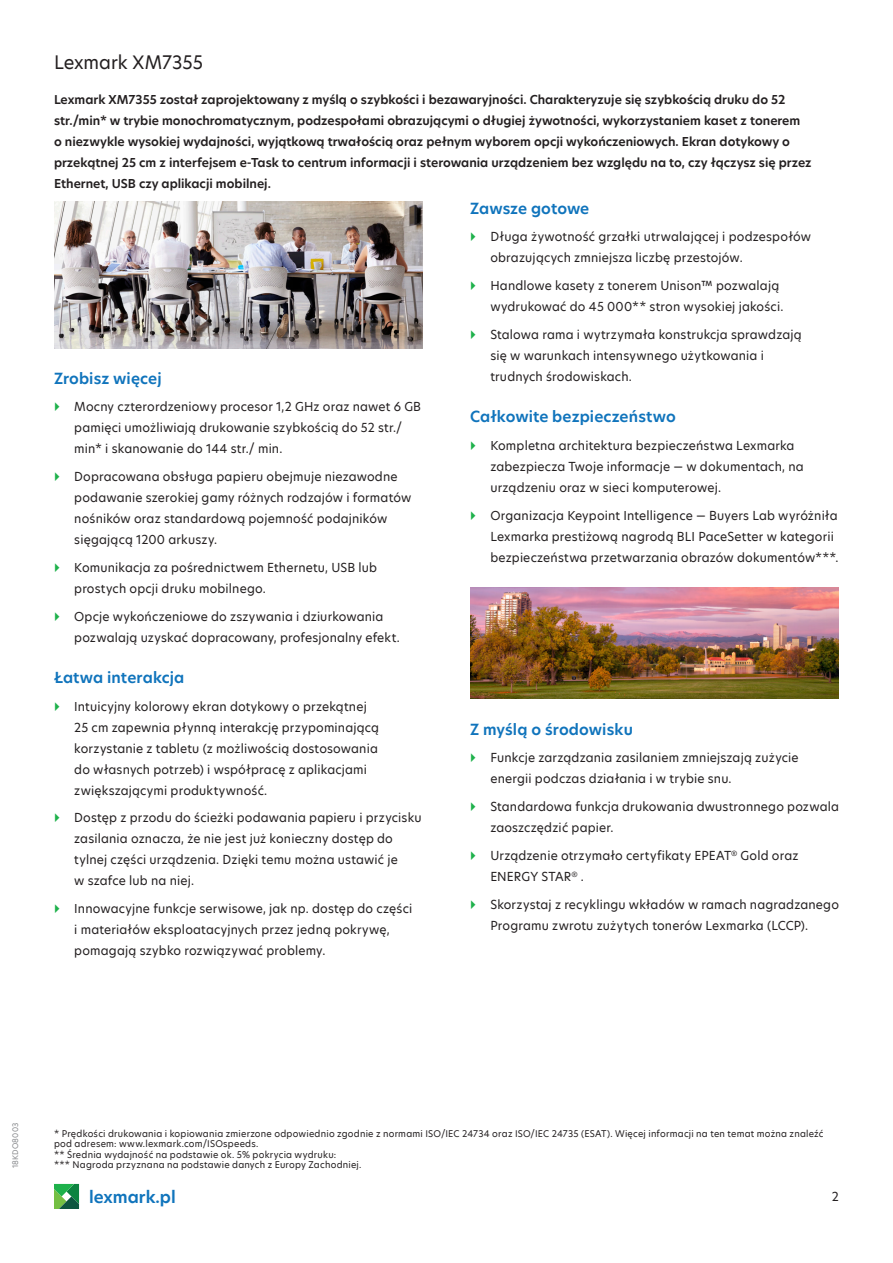
<style>
.page{position:relative;width:893px;height:1263px;background:#fff}
.page>*{position:absolute;margin:0;border:0;box-sizing:border-box;transform-origin:0 0}
.Title_-_secondary_he{font:18px "TP Hero";color:#231f20}
.URL{font:600 16.5px "TP Hero";color:#1074bc}
.Body_header_-_level{font:600 15px "TP Hero";letter-spacing:.005em;color:#1074bc}
.Page_number{font:12px/21px "TP Hero";letter-spacing:.015em;color:#231f20}
.Introduction_paragra{font:600 12px/21px "TP Hero";color:#231f20}
.Footnotes{font:9px/10.5px "TP Hero";letter-spacing:.025em;color:#231f20}
.t1{font:7.5px "TP Hero";letter-spacing:.025em;color:#87898c}
</style>
<div class="page">
<svg style="left:54px;top:1184px;width:25px;height:25px"></svg>
<img style="left:54px;top:201px;width:369px;height:147px">
<img style="left:470px;top:588px;width:369px;height:111px">
<p class="Title_-_secondary_he" style="left:54px;top:50px;width:150px">Lexmark XM7355</p>
<p class="Introduction_paragra" style="left:54px;top:89px;width:759px">Lexmark XM7355 został zaprojektowany z myślą o szybkości i bezawaryjności. Charakteryzuje się szybkością druku do 52 str./min* w trybie monochromatycznym, podzespołami obrazującymi o długiej żywotności, wykorzystaniem kaset z tonerem<br>o niezwykle wysokiej wydajności, wyjątkową trwałością oraz pełnym wyborem opcji wykończeniowych. Ekran dotykowy o przekątnej 25 cm z interfejsem e-Task to centrum informacji i sterowania urządzeniem bez względu na to, czy łączysz się przez Ethernet, USB czy aplikacji mobilnej.</p>
<p class="Body_header_-_level" style="left:54px;top:368px;width:109px">Zrobisz więcej</p>
<p class="Page_number" style="left:74px;top:396px;width:348px">Mocny czterordzeniowy procesor 1,2 GHz oraz nawet 6 GB pamięci umożliwiają drukowanie szybkością do 52 str./ min* i skanowanie do 144 str./ min.</p>
<p class="Page_number" style="left:74px;top:466px;width:339px">Dopracowana obsługa papieru obejmuje niezawodne podawanie szerokiej gamy różnych rodzajów i formatów nośników oraz standardową pojemność podajników sięgającą 1200 arkuszy.</p>
<p class="Page_number" style="left:74px;top:557px;width:304px">Komunikacja za pośrednictwem Ethernetu, USB lub prostych opcji druku mobilnego.</p>
<p class="Page_number" style="left:74px;top:605px;width:327px">Opcje wykończeniowe do zszywania i dziurkowania pozwalają uzyskać dopracowany, profesjonalny efekt.</p>
<p class="Body_header_-_level" style="left:54px;top:667px;width:132px">Łatwa interakcja</p>
<p class="Page_number" style="left:74px;top:695px;width:306px">Intuicyjny kolorowy ekran dotykowy o przekątnej 25 cm zapewnia płynną interakcję przypominającą korzystanie z tabletu (z możliwością dostosowania do własnych potrzeb) i współpracę z aplikacjami zwiększającymi produktywność.</p>
<p class="Page_number" style="left:74px;top:807px;width:349px">Dostęp z przodu do ścieżki podawania papieru i przycisku zasilania oznacza, że nie jest już konieczny dostęp do tylnej części urządzenia. Dzięki temu można ustawić je<br>w szafce lub na niej.</p>
<p class="Page_number" style="left:74px;top:898px;width:339px">Innowacyjne funkcje serwisowe, jak np. dostęp do części i materiałów eksploatacyjnych przez jedną pokrywę, pomagają szybko rozwiązywać problemy.</p>
<p class="Body_header_-_level" style="left:470px;top:198px;width:121px">Zawsze gotowe</p>
<p class="Page_number" style="left:490px;top:226px;width:322px">Długa żywotność grzałki utrwalającej i podzespołów obrazujących zmniejsza liczbę przestojów.</p>
<p class="Page_number" style="left:490px;top:275px;width:294px">Handlowe kasety z tonerem Unison™ pozwalają wydrukować do 45 000** stron wysokiej jakości.</p>
<p class="Page_number" style="left:490px;top:324px;width:313px">Stalowa rama i wytrzymała konstrukcja sprawdzają się w warunkach intensywnego użytkowania i trudnych środowiskach.</p>
<p class="Body_header_-_level" style="left:470px;top:406px;width:207px">Całkowite bezpieczeństwo</p>
<p class="Page_number" style="left:490px;top:435px;width:315px">Kompletna architektura bezpieczeństwa Lexmarka zabezpiecza Twoje informacje — w dokumentach, na urządzeniu oraz w sieci komputerowej.</p>
<p class="Page_number" style="left:490px;top:504px;width:350px">Organizacja Keypoint Intelligence — Buyers Lab wyróżniła<br>Lexmarka prestiżową nagrodą BLI PaceSetter w kategorii bezpieczeństwa przetwarzania obrazów dokumentów***.</p>
<p class="Body_header_-_level" style="left:470px;top:719px;width:164px">Z myślą o środowisku</p>
<p class="Page_number" style="left:490px;top:747px;width:310px">Funkcje zarządzania zasilaniem zmniejszają zużycie energii podczas działania i w trybie snu.</p>
<p class="Page_number" style="left:490px;top:796px;width:350px">Standardowa funkcja drukowania dwustronnego pozwala zaoszczędzić papier.</p>
<p class="Page_number" style="left:490px;top:845px;width:310px">Urządzenie otrzymało certyfikaty EPEAT<sup>®</sup> Gold oraz<br>ENERGY STAR<sup>®</sup> .</p>
<p class="Page_number" style="left:490px;top:893px;width:350px">Skorzystaj z recyklingu wkładów w ramach nagradzanego<br>Programu zwrotu zużytych tonerów Lexmarka (LCCP).</p>
<p class="t1" style="left:10px;top:1168px;width:47px;rotate:-90deg">18KDO8003</p>
<p class="Footnotes" style="left:54px;top:1128px;width:771px">* Prędkości drukowania i kopiowania zmierzone odpowiednio zgodnie z normami ISO/IEC 24734 oraz ISO/IEC 24735 (ESAT). Więcej informacji na ten temat można znaleźć pod adresem: www.lexmark.com/ISOspeeds.</p>
<p class="Footnotes" style="left:54px;top:1149px;width:284px">** Średnia wydajność na podstawie ok. 5% pokrycia wydruku:</p>
<p class="Footnotes" style="left:54px;top:1160px;width:309px">*** Nagroda przyznana na podstawie danych z Europy Zachodniej.</p>
<p class="URL" style="left:89px;top:1186px;width:88px">lexmark.pl</p>
<p class="Page_number" style="left:832px;top:1186px;width:9px">2</p>
</div>
